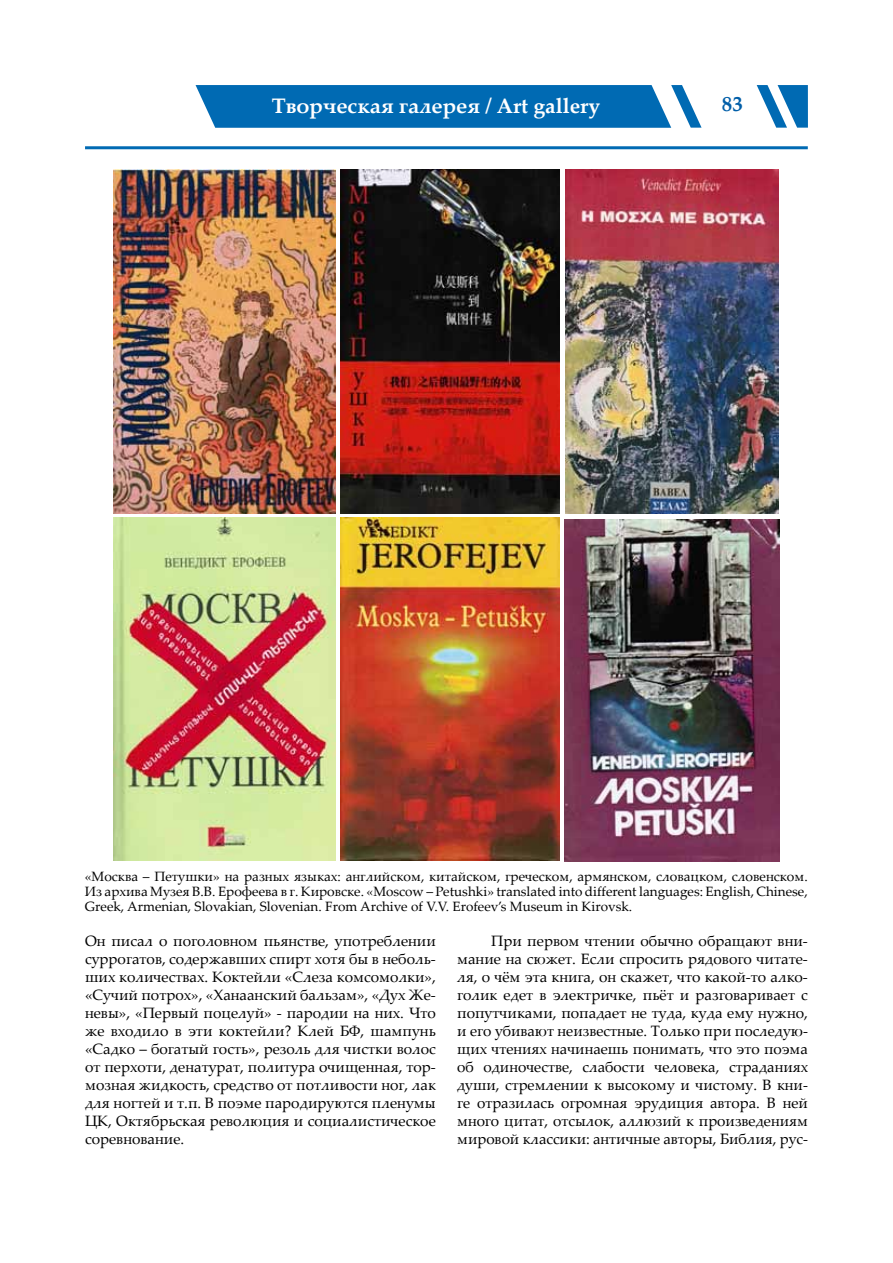
<style>
.page{position:relative;width:893px;height:1263px;background:#fff}
.page>*{position:absolute;margin:0;border:0;box-sizing:border-box;transform-origin:0 0}
.t1{font:700 21px "Palatino Linotype";color:#fff}
.t2{font:700 21px "Palatino Linotype";color:#005ea8}
.t3{font:15px/18px "Palatino Linotype";color:#000;text-align:justify}
.t4{font:13.5px/15px "Palatino Linotype";color:#000;text-align:justify}
</style>
<div class="page">
<svg style="left:195px;top:85px;width:506px;height:43px;background:#1576b9"></svg>
<svg style="left:757px;top:85px;width:51px;height:43px"></svg>
<hr style="left:85px;top:146px;width:723px;height:3px;background:#006ab3">
<img style="left:113px;top:169px;width:222px;height:345px">
<img style="left:341px;top:169px;width:219px;height:345px">
<img style="left:565px;top:169px;width:213px;height:345px">
<img style="left:113px;top:518px;width:222px;height:342px">
<img style="left:341px;top:518px;width:219px;height:342px">
<img style="left:565px;top:519px;width:215px;height:342px">
<h1 class="t1" style="left:272px;top:91px;width:330px">Творческая галерея / Art gallery</h1>
<h1 class="t2" style="left:722px;top:89px;width:22px">83</h1>
<p class="t4" style="left:85px;top:868px;width:724px">«Москва – Петушки» на разных языках: английском, китайском, греческом, армянском, словацком, словенском.<br>Из архива Музея В.В. Ерофеева в г. Кировске. «Moscow – Petushki» translated into different languages: English, Chinese, Greek, Armenian, Slovakian, Slovenian. From Archive of V.V. Erofeev’s Museum in Kirovsk.</p>
<p class="t3" style="left:85px;top:931px;width:352px">Он писал о поголовном пьянстве, употреблении суррогатов, содержавших спирт хотя бы в неболь&shy;ших количествах. Коктейли «Слеза комсомолки», «Сучий потрох», «Ханаанский бальзам», «Дух Же&shy;невы», «Первый поцелуй» - пародии на них. Что же входило в эти коктейли? Клей БФ, шампунь «Садко – богатый гость», резоль для чистки волос от перхоти, денатурат, политура очищенная, тор&shy;мозная жидкость, средство от потливости ног, лак для ногтей и т.п. В поэме пародируются пленумы ЦК, Октябрьская революция и социалистическое соревнование.</p>
<p class="t3" style="left:457px;top:931px;width:352px;text-indent:34px">При первом чтении обычно обращают вни&shy;мание на сюжет. Если спросить рядового читате&shy;ля, о чём эта книга, он скажет, что какой-то алко&shy;голик едет в электричке, пьёт и разговаривает с попутчиками, попадает не туда, куда ему нужно, и его убивают неизвестные. Только при последую&shy;щих чтениях начинаешь понимать, что это поэма об одиночестве, слабости человека, страданиях души, стремлении к высокому и чистому. В кни&shy;ге отразилась огромная эрудиция автора. В ней много цитат, отсылок, аллюзий к произведениям мировой классики: античные авторы, Библия, рус-</p>
</div>
